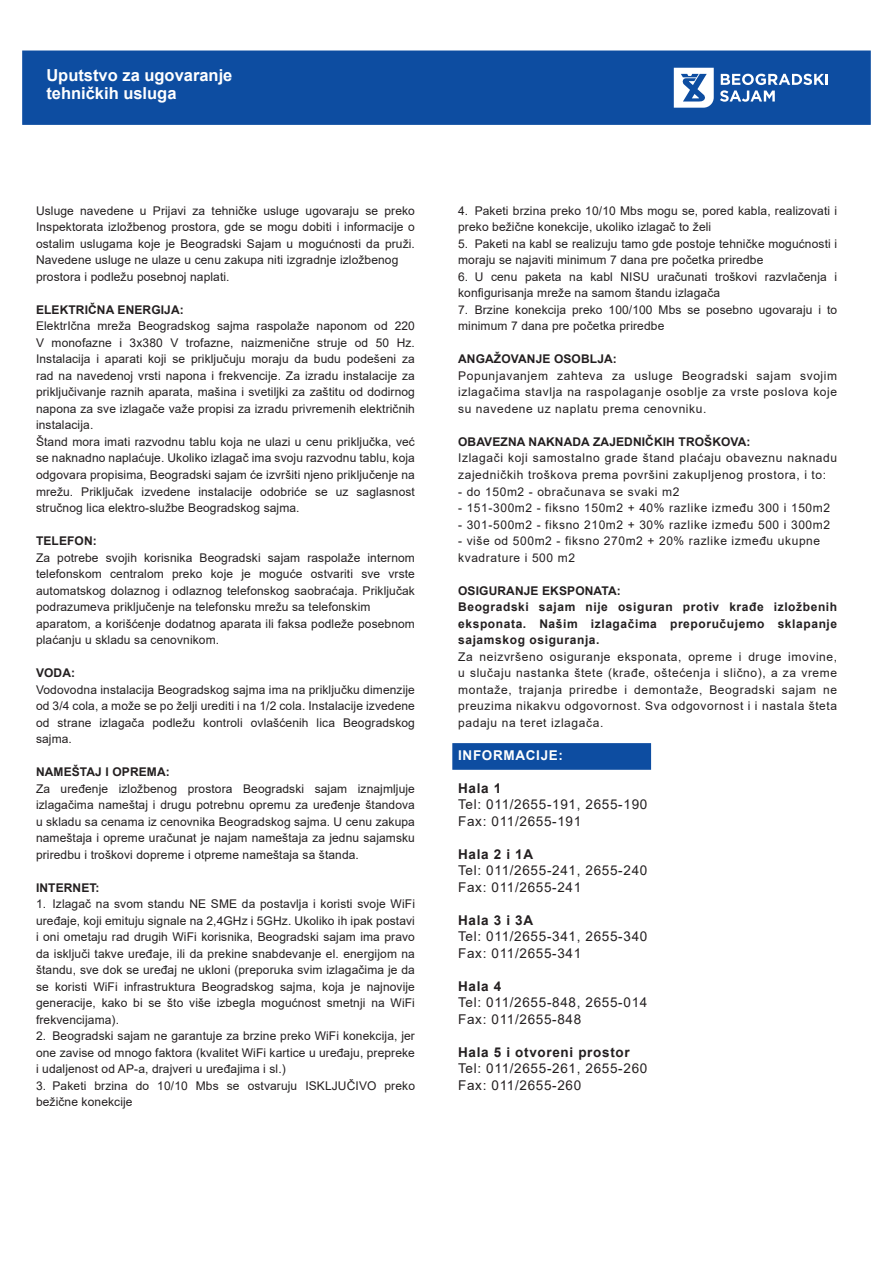
<style>
.page{position:relative;width:893px;height:1263px;background:#fff}
.page>*{position:absolute;margin:0;border:0;box-sizing:border-box;transform-origin:0 0}
.t1{font:700 16.5px "Arial";color:#fff}
.Paragraph_Style_1{font:13.5px "Arial";letter-spacing:.05em;color:#231f20}
.Paragraph_Style_1-2{font:700 13.5px "Arial";letter-spacing:.05em;color:#231f20}
.Paragraph_Style_1-3{font:700 13.5px "Arial";letter-spacing:.05em;color:#fff}
.Paragraph_Style_1-4{font:12px/16.5px "Arial";letter-spacing:.01em;color:#231f20;text-align:justify}
.Paragraph_Style_1-5{font:12px/16.5px "Arial";letter-spacing:.05em;color:#231f20}
.Paragraph_Style_1-6{font:700 12px/16.5px "Arial";letter-spacing:.01em;color:#231f20;text-align:justify}
</style>
<div class="page">
<div style="left:22px;top:51px;width:849px;height:74px;background:#0d4da1;border:2px solid #0d4da1"></div>
<svg style="left:720px;top:74px;width:108px;height:28px"></svg>
<svg style="left:674px;top:68px;width:40px;height:40px"></svg>
<div style="left:452px;top:743px;width:199px;height:27px;background:#0d4da1;border:2px solid #0d4da1"></div>
<p class="t1" style="left:46px;top:63px;width:188px">Uputstvo za ugovaranje</p>
<p class="t1" style="left:46px;top:81px;width:132px">tehničkih usluga</p>
<p class="Paragraph_Style_1-4" style="left:36px;top:202px;width:380px">Usluge navedene u Prijavi za tehničke usluge ugovaraju se preko Inspektorata izložbenog prostora, gde se mogu dobiti i informacije o ostalim uslugama koje je Beogradski Sajam u mogućnosti da pruži.<br>Navedene usluge ne ulaze u cenu zakupa niti izgradnje izložbenog</p>
<p class="Paragraph_Style_1-4" style="left:36px;top:268px;width:195px">prostora i podležu posebnoj naplati.</p>
<p class="Paragraph_Style_1-6" style="left:36px;top:302px;width:149px">ELEKTRIČNA ENERGIJA:</p>
<p class="Paragraph_Style_1-4" style="left:36px;top:318px;width:380px">ElektrIčna mreža Beogradskog sajma raspolaže naponom od 220<br>V monofazne i 3x380 V trofazne, naizmenične struje od 50 Hz.<br>Instalacija i aparati koji se priključuju moraju da budu podešeni za rad na navedenoj vrsti napona i frekvencije. Za izradu instalacije za priključivanje raznih aparata, mašina i svetiljki za zaštitu od dodirnog napona za sve izlagače važe propisi za izradu privremenih električnih instalacija.</p>
<p class="Paragraph_Style_1-4" style="left:36px;top:433px;width:380px">Štand mora imati razvodnu tablu koja ne ulazi u cenu priključka, već se naknadno naplaćuje. Ukoliko izlagač ima svoju razvodnu tablu, koja odgovara propisima, Beogradski sajam će izvršiti njeno priključenje na</p>
<p class="Paragraph_Style_1-4" style="left:36px;top:483px;width:380px">mrežu. Priključak izvedene instalacije odobriće se uz saglasnost stručnog lica elektro-službe Beogradskog sajma.</p>
<p class="Paragraph_Style_1-6" style="left:36px;top:533px;width:62px">TELEFON:</p>
<p class="Paragraph_Style_1-4" style="left:36px;top:549px;width:380px">Za potrebe svojih korisnika Beogradski sajam raspolaže internom telefonskom centralom preko koje je moguće ostvariti sve vrste automatskog dolaznog i odlaznog telefonskog saobraćaja. Priključak podrazumeva priključenje na telefonsku mrežu sa telefonskim</p>
<p class="Paragraph_Style_1-4" style="left:36px;top:615px;width:380px">aparatom, a korišćenje dodatnog aparata ili faksa podleže posebnom plaćanju u skladu sa cenovnikom.</p>
<p class="Paragraph_Style_1-6" style="left:36px;top:665px;width:41px">VODA:</p>
<p class="Paragraph_Style_1-4" style="left:36px;top:681px;width:380px">Vodovodna instalacija Beogradskog sajma ima na priključku dimenzije od 3/4 cola, a može se po želji urediti i na 1/2 cola. Instalacije izvedene od strane izlagača podležu kontroli ovlašćenih lica Beogradskog sajma.</p>
<p class="Paragraph_Style_1-6" style="left:36px;top:764px;width:135px">NAMEŠTAJ I OPREMA:</p>
<p class="Paragraph_Style_1-4" style="left:36px;top:780px;width:380px">Za uređenje izložbenog prostora Beogradski sajam iznajmljuje izlagačima nameštaj i drugu potrebnu opremu za uređenje štandova u skladu sa cenama iz cenovnika Beogradskog sajma. U cenu zakupa</p>
<p class="Paragraph_Style_1-4" style="left:36px;top:829px;width:380px">nameštaja i opreme uračunat je najam nameštaja za jednu sajamsku priredbu i troškovi dopreme i otpreme nameštaja sa štanda.</p>
<p class="Paragraph_Style_1-6" style="left:36px;top:879px;width:65px">INTERNET:</p>
<p class="Paragraph_Style_1-4" style="left:36px;top:895px;width:380px">1. Izlagač na svom standu NE SME da postavlja i koristi svoje WiFi uređaje, koji emituju signale na 2,4GHz i 5GHz. Ukoliko ih ipak postavi i oni ometaju rad drugih WiFi korisnika, Beogradski sajam ima pravo da isključi takve uređaje, ili da prekine snabdevanje el. energijom na štandu, sve dok se uređaj ne ukloni (preporuka svim izlagačima je da se koristi WiFi infrastruktura Beogradskog sajma, koja je najnovije generacije, kako bi se što više izbegla mogućnost smetnji na WiFi frekvencijama).</p>
<p class="Paragraph_Style_1-4" style="left:36px;top:1027px;width:380px">2. Beogradski sajam ne garantuje za brzine preko WiFi konekcija, jer one zavise od mnogo faktora (kvalitet WiFi kartice u uređaju, prepreke i udaljenost od AP-a, drajveri u uređajima i sl.)</p>
<p class="Paragraph_Style_1-4" style="left:36px;top:1077px;width:380px">3. Paketi brzina do 10/10 Mbs se ostvaruju ISKLJUČIVO preko bežične konekcije</p>
<p class="Paragraph_Style_1-4" style="left:458px;top:202px;width:380px">4. Paketi brzina preko 10/10 Mbs mogu se, pored kabla, realizovati i preko bežične konekcije, ukoliko izlagač to želi</p>
<p class="Paragraph_Style_1-4" style="left:458px;top:235px;width:380px">5. Paketi na kabl se realizuju tamo gde postoje tehničke mogućnosti i moraju se najaviti minimum 7 dana pre početka priredbe</p>
<p class="Paragraph_Style_1-4" style="left:458px;top:268px;width:380px">6. U cenu paketa na kabl NISU uračunati troškovi razvlačenja i konfigurisanja mreže na samom štandu izlagača</p>
<p class="Paragraph_Style_1-4" style="left:458px;top:301px;width:380px">7. Brzine konekcija preko 100/100 Mbs se posebno ugovaraju i to minimum 7 dana pre početka priredbe</p>
<p class="Paragraph_Style_1-6" style="left:458px;top:351px;width:160px">ANGAŽOVANJE OSOBLJA:</p>
<p class="Paragraph_Style_1-4" style="left:458px;top:367px;width:380px">Popunjavanjem zahteva za usluge Beogradski sajam svojim izlagačima stavlja na raspolaganje osoblje za vrste poslova koje su navedene uz naplatu prema cenovniku.</p>
<p class="Paragraph_Style_1-6" style="left:458px;top:434px;width:294px">OBAVEZNA NAKNADA ZAJEDNIČKIH TROŠKOVA:</p>
<p class="Paragraph_Style_1-5" style="left:458px;top:450px;width:380px">Izlagači koji samostalno grade štand plaćaju obaveznu naknadu zajedničkih troškova prema površini zakupljenog prostora, i to:</p>
<p class="Paragraph_Style_1-5" style="left:458px;top:483px;width:223px">- do 150m2 - obračunava se svaki m2</p>
<p class="Paragraph_Style_1-5" style="left:458px;top:499px;width:373px">- 151-300m2 - fiksno 150m2 + 40% razlike između 300 i 150m2</p>
<p class="Paragraph_Style_1-5" style="left:458px;top:516px;width:373px">- 301-500m2 - fiksno 210m2 + 30% razlike između 500 i 300m2</p>
<p class="Paragraph_Style_1-5" style="left:458px;top:532px;width:364px">- više od 500m2 - fiksno 270m2 + 20% razlike između ukupne kvadrature i 500 m2</p>
<p class="Paragraph_Style_1-6" style="left:458px;top:582px;width:164px">OSIGURANJE EKSPONATA:</p>
<p class="Paragraph_Style_1-6" style="left:458px;top:599px;width:381px">Beogradski sajam nije osiguran protiv krađe izložbenih eksponata. Našim izlagačima preporučujemo sklapanje sajamskog osiguranja.</p>
<p class="Paragraph_Style_1-4" style="left:458px;top:648px;width:380px">Za neizvršeno osiguranje eksponata, opreme i druge imovine, u slučaju nastanka štete (krađe, oštećenja i slično), a za vreme montaže, trajanja priredbe i demontaže, Beogradski sajam ne preuzima nikakvu odgovornost. Sva odgovornost i i nastala šteta padaju na teret izlagača.</p>
<p class="Paragraph_Style_1-3" style="left:458px;top:745px;width:106px">INFORMACIJE:</p>
<p class="Paragraph_Style_1-2" style="left:458px;top:778px;width:45px">Hala 1</p>
<p class="Paragraph_Style_1" style="left:458px;top:795px;width:191px">Tel: 011/2655-191, 2655-190</p>
<p class="Paragraph_Style_1" style="left:458px;top:811px;width:125px">Fax: 011/2655-191</p>
<p class="Paragraph_Style_1-2" style="left:458px;top:844px;width:77px">Hala 2 i 1A</p>
<p class="Paragraph_Style_1" style="left:458px;top:861px;width:191px">Tel: 011/2655-241, 2655-240</p>
<p class="Paragraph_Style_1" style="left:458px;top:877px;width:125px">Fax: 011/2655-241</p>
<p class="Paragraph_Style_1-2" style="left:458px;top:910px;width:77px">Hala 3 i 3A</p>
<p class="Paragraph_Style_1" style="left:458px;top:927px;width:191px">Tel: 011/2655-341, 2655-340</p>
<p class="Paragraph_Style_1" style="left:458px;top:943px;width:125px">Fax: 011/2655-341</p>
<p class="Paragraph_Style_1-2" style="left:458px;top:976px;width:45px">Hala 4</p>
<p class="Paragraph_Style_1" style="left:458px;top:993px;width:191px">Tel: 011/2655-848, 2655-014</p>
<p class="Paragraph_Style_1" style="left:458px;top:1009px;width:125px">Fax: 011/2655-848</p>
<p class="Paragraph_Style_1-2" style="left:458px;top:1042px;width:173px">Hala 5 i otvoreni prostor</p>
<p class="Paragraph_Style_1" style="left:458px;top:1059px;width:191px">Tel: 011/2655-261, 2655-260</p>
<p class="Paragraph_Style_1" style="left:458px;top:1075px;width:125px">Fax: 011/2655-260</p>
</div>
